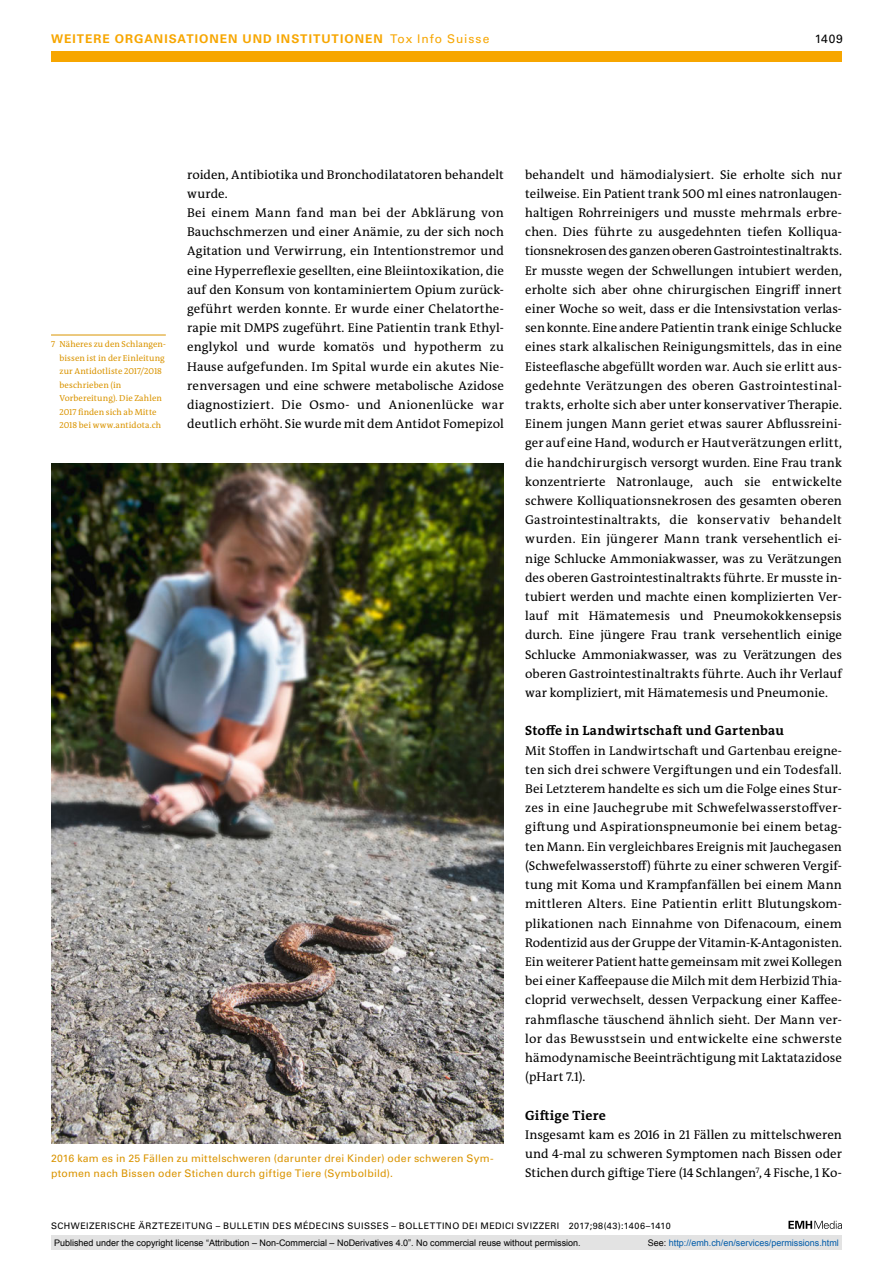
<style>
.page{position:relative;width:893px;height:1263px;background:#fff}
.page>*{position:absolute;margin:0;border:0;box-sizing:border-box;transform-origin:0 0}
.t1{font:700 13.5px "The Antiqua B W7";letter-spacing:.02em;color:#000}
.t2{font:12.75px/19.2px "The Antiqua B W5 Plain";letter-spacing:.01em;color:#000;text-align:justify}
.t3{font:700 12px "Univers LT Std";letter-spacing:.085em;color:#f7a600}
.t4{font:12px "Univers LT Std";color:#000}
.t5{font:10.5px/15.8px "Univers LT Std";letter-spacing:.02em;color:#da9400}
.t6{font:9px "Arial";color:#000}
.t7{font:9px "Univers LT Std";letter-spacing:.05em;color:#000}
.t8{font:9px "Arial";color:#005ba9}
.t9{font:8.7px/13.5px "The Antiqua B W5 Plain";letter-spacing:.01em;color:#da9400}
.s1{font-weight:400}
.s2{color:#000}
</style>
<div class="page">
<svg style="left:788px;top:1221px;width:54px;height:8px"></svg>
<div style="left:51px;top:51px;width:791px;height:11px;background:#f7a600"></div>
<img style="left:51px;top:464px;width:453px;height:679px">
<hr style="left:51px;top:335px;width:115px;height:1px;background:#da9400">
<div style="left:51px;top:1235px;width:791px;height:15px;background:#e3e3e3"></div>
<p class="t3" style="left:51px;top:31px;width:440px">WEITERE ORGANISATIONEN UND INSTITUTIONEN <span class="s1">Tox Info Suisse</span></p>
<p class="t4" style="left:815px;top:31px;width:30px">1409</p>
<p class="t2" style="left:187px;top:165px;width:318px;text-align:left">roiden, Antibiotika und Bronchodilatatoren behandelt wurde.<br>Bei einem Mann fand man bei der Abklärung von Bauchschmerzen und einer Anämie, zu der sich noch Agitation und Verwirrung, ein Intentionstremor und eine Hyperreflexie gesellten, eine Bleiintoxikation, die auf den Konsum von kontaminiertem Opium zurück&shy;geführt werden konnte. Er wurde einer Chelatorthe&shy;rapie mit DMPS zugeführt. Eine Patientin trank Ethyl&shy;englykol und wurde komatös und hypotherm zu Hause aufgefunden. Im Spital wurde ein akutes Nie&shy;renversagen und eine schwere metabolische Azidose diagnostiziert. Die Osmo- und Anionenlücke war deutlich erhöht. Sie wurde mit dem Antidot Fomepizol</p>
<p class="t2" style="left:525px;top:165px;width:318px">behandelt und hämodialysiert. Sie erholte sich nur teilweise. Ein Patient trank 500 ml eines natronlaugen&shy;haltigen Rohrreinigers und musste mehrmals erbre&shy;chen. Dies führte zu ausgedehnten tiefen Kolliqua&shy;tionsnekrosen des ganzen oberen Gastrointestinaltrakts.<br>Er musste wegen der Schwellungen intubiert werden, erholte sich aber ohne chirurgischen Eingriff innert einer Woche so weit, dass er die Intensivstation verlas&shy;sen konnte. Eine andere Patientin trank einige Schlucke eines stark alkalischen Reinigungsmittels, das in eine Eisteeflasche abgefüllt worden war. Auch sie erlitt aus&shy;gedehnte Verätzungen des oberen Gastrointestinal&shy;trakts, erholte sich aber unter konservativer Therapie.<br>Einem jungen Mann geriet etwas saurer Abflussreini&shy;ger auf eine Hand, wodurch er Hautverätzungen erlitt, die handchirurgisch versorgt wurden. Eine Frau trank konzentrierte Natronlauge, auch sie entwickelte schwere Kolliquationsnekrosen des gesamten oberen Gastrointestinaltrakts, die konservativ behandelt wurden. Ein jüngerer Mann trank versehentlich ei&shy;nige Schlucke Ammoniakwasser, was zu Verätzungen des oberen Gastrointestinaltrakts führte. Er musste in&shy;tubiert werden und machte einen komplizierten Ver&shy;lauf mit Hämatemesis und Pneumokokkensepsis durch. Eine jüngere Frau trank versehentlich einige Schlucke Ammoniakwasser, was zu Verätzungen des oberen Gastrointestinaltrakts führte. Auch ihr Verlauf war kompliziert, mit Hämatemesis und Pneumonie.</p>
<p class="t1" style="left:525px;top:722px;width:260px">Stoffe in Landwirtschaft und Gartenbau</p>
<p class="t2" style="left:525px;top:741px;width:318px">Mit Stoffen in Landwirtschaft und Gartenbau ereigne&shy;ten sich drei schwere Vergiftungen und ein Todesfall.<br>Bei Letzterem handelte es sich um die Folge eines Stur&shy;zes in eine Jauchegrube mit Schwefelwasserstoffver&shy;giftung und Aspirationspneumonie bei einem betag&shy;ten Mann. Ein vergleichbares Ereignis mit Jauchegasen (Schwefelwasserstoff) führte zu einer schweren Vergif&shy;tung mit Koma und Krampfanfällen bei einem Mann mittleren Alters. Eine Patientin erlitt Blutungskom&shy;plikationen nach Einnahme von Difenacoum, einem Rodentizid aus der Gruppe der Vitamin-K-Antagonisten.<br>Ein weiterer Patient hatte gemeinsam mit zwei Kollegen bei einer Kaffeepause die Milch mit dem Herbizid Thia&shy;cloprid verwechselt, dessen Verpackung einer Kaffee&shy;rahmflasche täuschend ähnlich sieht. Der Mann ver&shy;lor das Bewusstsein und entwickelte eine schwerste hämodynamische Beeinträchtigung mit Laktatazidose (pHart 7.1).</p>
<p class="t1" style="left:525px;top:1106px;width:82px">Giftige Tiere</p>
<p class="t2" style="left:525px;top:1125px;width:318px">Insgesamt kam es 2016 in 21 Fällen zu mittelschweren und 4-mal zu schweren Symptomen nach Bissen oder Stichen durch giftige Tiere (14 Schlangen<sup>7</sup>, 4 Fische, 1 Ko-</p>
<p class="t9" style="left:60px;top:338px;width:108px;text-indent:-9px">7 Näheres zu den Schlangen&shy;bissen ist in der Einleitung zur Antidotliste 2017/2018 beschrieben (in<br>Vorbereitung). Die Zahlen<br>2017 finden sich ab Mitte<br>2018 bei www.antidota.ch</p>
<p class="t5" style="left:51px;top:1150px;width:443px">2016 kam es in 25 Fällen zu mittelschweren (darunter drei Kinder) oder schweren Sym&shy;ptomen nach Bissen oder Stichen durch giftige Tiere (Symbolbild).</p>
<p class="t7" style="left:51px;top:1220px;width:621px">SCHWEIZERISCHE ÄRZTEZEITUNG – BULLETIN DES MÉDECINS SUISSES – BOLLETTINO DEI MEDICI SVIZZERI 2017;98(43):1406–1410</p>
<p class="t6" style="left:54px;top:1237px;width:528px">Published under the copyright license “Attribution – Non-Commercial – NoDerivatives 4.0”. No commercial reuse without permission.</p>
<p class="t8" style="left:648px;top:1237px;width:193px"><span class="s2">See:</span> http://emh.ch/en/services/permissions.html</p>
</div>
